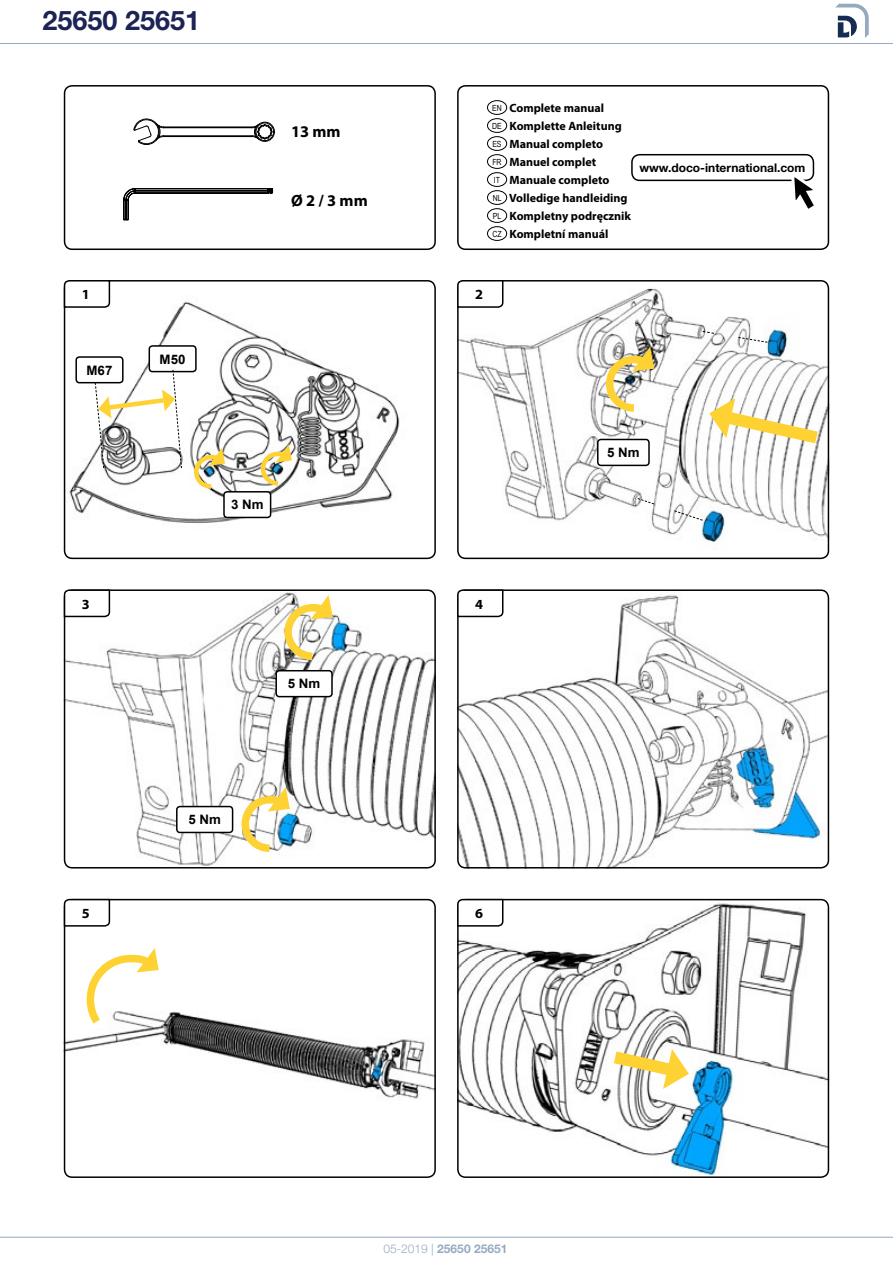
<style>
.page{position:relative;width:893px;height:1263px;background:#fff}
.page>*{position:absolute;margin:0;border:0;box-sizing:border-box;transform-origin:0 0}
.t1{font:700 27px "Helvetica Neue LT Pro";color:#1b2454}
.t2{font:700 16.35px "Myriad Pro";color:#000}
.t3{font:700 13.95px "Myriad Pro";color:#000}
.t4{font:700 13.05px "Arial";color:#000}
.t5{font:700 12px/18px "Myriad Pro";color:#000}
.t6{font:700 12px "Helvetica Neue LT Pro";color:#000}
.t7{font:700 12px "Helvetica Neue LT Pro";color:#96aac1}
.s1{font-family:"Arial Narrow";font-weight:400;font-size:8.4px}
.s2{font-weight:300}
</style>
<div class="page">
<hr style="left:0;top:1237px;width:893px;height:1px;background:#96aac1">
<svg style="left:835px;top:4px;width:34px;height:34px"></svg>
<hr style="left:0;top:43px;width:893px;height:1px;background:#96aac1">
<div style="left:457px;top:85px;width:372px;height:165px;border:2px solid #000;border-radius:8px"></div>
<img style="left:64px;top:301px;width:336px;height:258px">
<div style="left:64px;top:280px;width:372px;height:279px;border:2px solid #000;border-radius:8px"></div>
<div style="left:64px;top:85px;width:372px;height:165px;border:2px solid #000;border-radius:8px"></div>
<img style="left:64px;top:592px;width:372px;height:276px">
<div style="left:64px;top:589px;width:372px;height:279px;border:2px solid #000;border-radius:8px"></div>
<img style="left:64px;top:899px;width:372px;height:279px">
<div style="left:64px;top:899px;width:372px;height:279px;border:2px solid #000;border-radius:8px"></div>
<img style="left:460px;top:288px;width:369px;height:271px">
<div style="left:457px;top:280px;width:372px;height:279px;border:2px solid #000;border-radius:8px"></div>
<img style="left:457px;top:592px;width:372px;height:276px">
<div style="left:457px;top:589px;width:372px;height:279px;border:2px solid #000;border-radius:8px"></div>
<img style="left:460px;top:899px;width:369px;height:279px">
<div style="left:457px;top:899px;width:372px;height:279px;border:2px solid #000;border-radius:8px"></div>
<svg style="left:63px;top:280px;width:48px;height:29px"></svg>
<svg style="left:63px;top:589px;width:48px;height:29px"></svg>
<svg style="left:63px;top:898px;width:48px;height:29px"></svg>
<svg style="left:457px;top:280px;width:47px;height:29px"></svg>
<svg style="left:457px;top:589px;width:47px;height:29px"></svg>
<svg style="left:457px;top:898px;width:47px;height:29px"></svg>
<div style="left:276px;top:671px;width:56px;height:26px;background:#fff;border-radius:3px"></div>
<div style="left:275px;top:670px;width:58px;height:27px;border:2px solid #000;border-radius:3px"></div>
<div style="left:177px;top:806px;width:56px;height:26px;background:#fff;border-radius:3px"></div>
<div style="left:176px;top:806px;width:57px;height:27px;border:2px solid #000;border-radius:3px"></div>
<div style="left:224px;top:492px;width:47px;height:25px;background:#fff;border-radius:3px"></div>
<div style="left:223px;top:491px;width:48px;height:27px;border:2px solid #000;border-radius:3px"></div>
<div style="left:76px;top:357px;width:47px;height:26px;background:#fff;border-radius:3px"></div>
<div style="left:75px;top:356px;width:49px;height:27px;border:2px solid #000;border-radius:3px"></div>
<div style="left:149px;top:346px;width:47px;height:26px;background:#fff;border-radius:3px"></div>
<div style="left:149px;top:345px;width:48px;height:27px;border:2px solid #000;border-radius:3px"></div>
<svg style="left:238px;top:787px;width:54px;height:69px"></svg>
<svg style="left:83px;top:948px;width:78px;height:84px"></svg>
<svg style="left:281px;top:595px;width:54px;height:69px"></svg>
<svg style="left:192px;top:448px;width:33px;height:43px"></svg>
<svg style="left:258px;top:444px;width:34px;height:44px"></svg>
<div style="left:598px;top:439px;width:51px;height:26px;background:#fff;border-radius:3px"></div>
<div style="left:597px;top:439px;width:53px;height:27px;border:2px solid #000;border-radius:3px"></div>
<svg style="left:602px;top:347px;width:55px;height:68px"></svg>
<svg style="left:601px;top:1043px;width:89px;height:46px"></svg>
<svg style="left:637px;top:498px;width:18px;height:7px"></svg>
<svg style="left:673px;top:510px;width:30px;height:11px"></svg>
<svg style="left:94px;top:369px;width:88px;height:100px"></svg>
<svg style="left:123px;top:188px;width:150px;height:32px"></svg>
<div style="left:255px;top:122px;width:20px;height:19px;border:1px solid #000;border-radius:50%"></div>
<div style="left:256px;top:123px;width:18px;height:18px;border:1px solid #000;border-radius:50%"></div>
<svg style="left:134px;top:119px;width:30px;height:26px"></svg>
<div style="left:164px;top:127px;width:88px;height:1px;border:1px solid #000"></div>
<div style="left:164px;top:136px;width:88px;height:1px;border:1px solid #000"></div>
<svg style="left:252px;top:124px;width:20px;height:15px"></svg>
<div style="left:487px;top:100px;width:20px;height:15px;border:1px solid #000;border-radius:50%"></div>
<div style="left:487px;top:118px;width:20px;height:15px;border:1px solid #000;border-radius:50%"></div>
<div style="left:487px;top:136px;width:20px;height:15px;border:1px solid #000;border-radius:50%"></div>
<div style="left:487px;top:154px;width:20px;height:15px;border:1px solid #000;border-radius:50%"></div>
<div style="left:487px;top:172px;width:20px;height:15px;border:1px solid #000;border-radius:50%"></div>
<div style="left:487px;top:190px;width:20px;height:15px;border:1px solid #000;border-radius:50%"></div>
<div style="left:487px;top:208px;width:20px;height:15px;border:1px solid #000;border-radius:50%"></div>
<div style="left:487px;top:226px;width:20px;height:15px;border:1px solid #000;border-radius:50%"></div>
<div style="left:631px;top:154px;width:183px;height:27px;border:2px solid #000;border-radius:8px"></div>
<svg style="left:702px;top:169px;width:128px;height:283px"></svg>
<h1 class="t1" style="left:43px;top:4px;width:159px">25650 25651</h1>
<p class="t3" style="left:82px;top:285px;width:9px">1</p>
<p class="t4" style="left:87px;top:361px;width:27px">M67</p>
<p class="t4" style="left:160px;top:350px;width:27px">M50</p>
<h2 class="t2" style="left:291px;top:121px;width:51px">13 mm</h2>
<h2 class="t2" style="left:291px;top:190px;width:78px">Ø 2 / 3 mm</h2>
<p class="t3" style="left:82px;top:595px;width:9px">3</p>
<p class="t4" style="left:231px;top:496px;width:34px">3 Nm</p>
<p class="t4" style="left:288px;top:675px;width:34px">5 Nm</p>
<p class="t3" style="left:82px;top:904px;width:9px">5</p>
<p class="t4" style="left:188px;top:811px;width:34px">5 Nm</p>
<p class="t5" style="left:492px;top:98px;width:140px"><span class="s1">EN</span> Complete manual<br><span class="s1">DE</span> Komplette Anleitung<br><span class="s1">ES</span> Manual completo<br><span class="s1">FR</span> Manuel complet<br><span class="s1">IT</span> Manuale completo<br><span class="s1">NL</span> Volledige handleiding<br><span class="s1">PL</span> Kompletny podręcznik<br><span class="s1">CZ</span> Kompletní manuál</p>
<p class="t6" style="left:639px;top:160px;width:168px">www.doco-international.com</p>
<p class="t3" style="left:475px;top:285px;width:9px">2</p>
<p class="t3" style="left:475px;top:595px;width:9px">4</p>
<p class="t4" style="left:607px;top:444px;width:34px">5 Nm</p>
<p class="t3" style="left:475px;top:904px;width:9px">6</p>
<p class="t7" style="left:383px;top:1241px;width:125px"><span class="s2">05-2019 |</span> 25650 25651</p>
</div>
